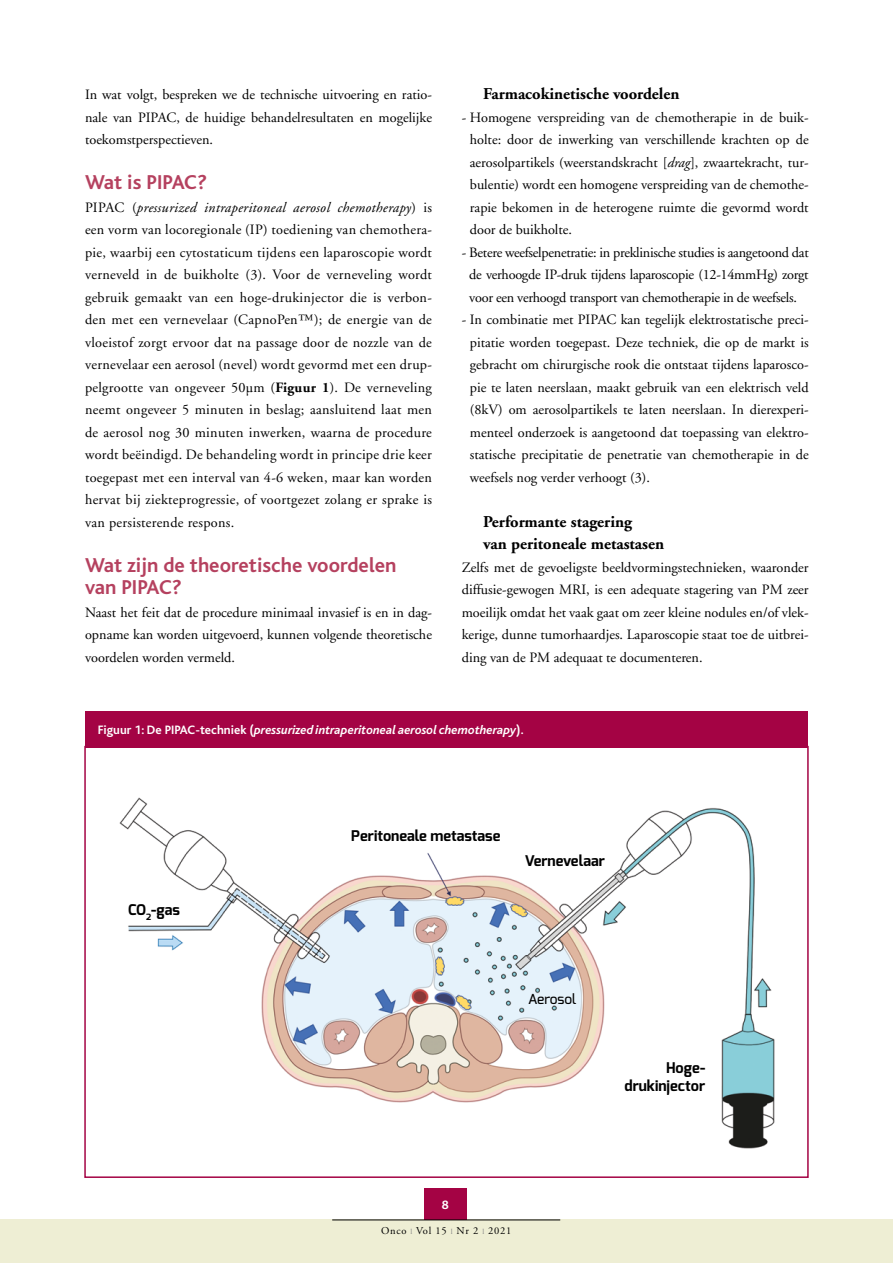
<style>
.page{position:relative;width:893px;height:1263px;background:#fff}
.page>*{position:absolute;margin:0;border:0;box-sizing:border-box;transform-origin:0 0}
.t1{font:700 21px/22.5px "Bliss";color:#b5415f}
.t2{font:700 16.5px/22.5px "Adobe Garamond";color:#000}
.t3{font:700 14.7px/17.7px "Exo";color:#000;text-align:right}
.t4{font:14.25px/22.5px "Adobe Garamond";color:#000;text-align:justify}
.t5{font:14.25px/22.5px "Adobe Garamond";letter-spacing:-.02em;color:#000;text-align:center}
.t6{font:500 13.8px "Exo";letter-spacing:-.01em;color:#000}
.t7{font:italic 700 12.75px "Bliss";color:#fff}
.t8{font:700 12.75px "Bliss";color:#fff}
.t9{font:10.5px "Adobe Garamond";letter-spacing:.07em;color:#000}
.s1{font-style:italic}
.s2{font-weight:700}
.s3{font-style:normal}
.s4{font-size:7.5px;color:#878787}
</style>
<div class="page">
<div style="left:0;top:1219px;width:893px;height:44px;background:#eeeed4"></div>
<div style="left:424px;top:1188px;width:42px;height:32px;background:#a40344"></div>
<hr style="left:332px;top:1219px;width:228px;height:1px;background:#000">
<div style="left:85px;top:711px;width:723px;height:37px;background:#a40344"></div>
<img style="left:119px;top:797px;width:656px;height:352px">
<div style="left:84px;top:746px;width:725px;height:432px;border:2px solid #a40344"></div>
<p class="t4" style="left:85px;top:84px;width:348px">In wat volgt, bespreken we de technische uitvoering en ratio&shy;nale van PIPAC, de huidige behandelresultaten en mogelijke toekomstperspectieven.</p>
<h1 class="t1" style="left:85px;top:171px;width:123px">Wat is PIPAC?</h1>
<p class="t4" style="left:85px;top:196px;width:348px">PIPAC (<span class="s1">pressurized intraperitoneal aerosol chemotherapy</span>) is een vorm van locoregionale (IP) toediening van chemothera&shy;pie, waarbij een cytostaticum tijdens een laparoscopie wordt verneveld in de buikholte (3). Voor de verneveling wordt gebruik gemaakt van een hoge-drukinjector die is verbon&shy;den met een vernevelaar (CapnoPen™); de energie van de vloeistof zorgt ervoor dat na passage door de nozzle van de vernevelaar een aerosol (nevel) wordt gevormd met een drup&shy;pelgrootte van ongeveer 50µm (<span class="s2">Figuur 1</span>). De verneveling neemt ongeveer 5 minuten in beslag; aansluitend laat men de aerosol nog 30 minuten inwerken, waarna de procedure wordt beëindigd. De behandeling wordt in principe drie keer toegepast met een interval van 4-6 weken, maar kan worden hervat bij ziekteprogressie, of voortgezet zolang er sprake is van persisterende respons.</p>
<h1 class="t1" style="left:85px;top:554px;width:313px">Wat zijn de theoretische voordelen van PIPAC?</h1>
<p class="t4" style="left:85px;top:601px;width:348px">Naast het feit dat de procedure minimaal invasief is en in dag&shy;opname kan worden uitgevoerd, kunnen volgende theoretische voordelen worden vermeld.</p>
<p class="t2" style="left:483px;top:83px;width:198px">Farmacokinetische voordelen</p>
<p class="t4" style="left:470px;top:106px;width:340px;text-indent:-8px">- Homogene verspreiding van de chemotherapie in de buik&shy;holte: door de inwerking van verschillende krachten op de aerosolpartikels (weerstandskracht [<span class="s1">drag</span>], zwaartekracht, tur&shy;bulentie) wordt een homogene verspreiding van de chemothe&shy;rapie bekomen in de heterogene ruimte die gevormd wordt door de buikholte.</p>
<p class="t5" style="left:462px;top:241px;width:348px">- Betere weefselpenetratie: in preklinische studies is aangetoond dat de verhoogde IP-druk tijdens laparoscopie (12-14mmHg) zorgt voor een verhoogd transport van chemotherapie in de weefsels.</p>
<p class="t4" style="left:470px;top:309px;width:340px;text-indent:-8px">- In combinatie met PIPAC kan tegelijk elektrostatische preci&shy;pitatie worden toegepast. Deze techniek, die op de markt is gebracht om chirurgische rook die ontstaat tijdens laparosco&shy;pie te laten neerslaan, maakt gebruik van een elektrisch veld (8kV) om aerosolpartikels te laten neerslaan. In dierexperi&shy;menteel onderzoek is aangetoond dat toepassing van elektro&shy;statische precipitatie de penetratie van chemotherapie in de weefsels nog verder verhoogt (3).</p>
<p class="t2" style="left:483px;top:510px;width:183px">Performante stagering<br>van peritoneale metastasen</p>
<p class="t4" style="left:462px;top:556px;width:348px">Zelfs met de gevoeligste beeldvormingstechnieken, waaronder diffusie-gewogen MRI, is een adequate stagering van PM zeer moeilijk omdat het vaak gaat om zeer kleine nodules en/of vlek&shy;kerige, dunne tumorhaardjes. Laparoscopie staat toe de uitbrei&shy;ding van de PM adequaat te documenteren.</p>
<p class="t7" style="left:98px;top:724px;width:427px"><span class="s3">Figuur 1: De PIPAC-techniek (</span>pressurized intraperitoneal aerosol chemotherapy<span class="s3">).</span></p>
<p class="t3" style="left:128px;top:901px;width:53px">CO<sub>2</sub>-gas</p>
<p class="t3" style="left:351px;top:826px;width:151px">Peritoneale metastase</p>
<p class="t3" style="left:525px;top:852px;width:81px">Vernevelaar</p>
<p class="t6" style="left:528px;top:990px;width:50px">Aerosol</p>
<p class="t8" style="left:442px;top:1198px;width:8px">8</p>
<p class="t9" style="left:381px;top:1225px;width:132px">Onco <span class="s4">l</span> Vol 15 <span class="s4">l</span> Nr 2 <span class="s4">l</span> 2021</p>
<p class="t3" style="left:624px;top:1059px;width:82px">Hoge&shy;drukinjector</p>
</div>
